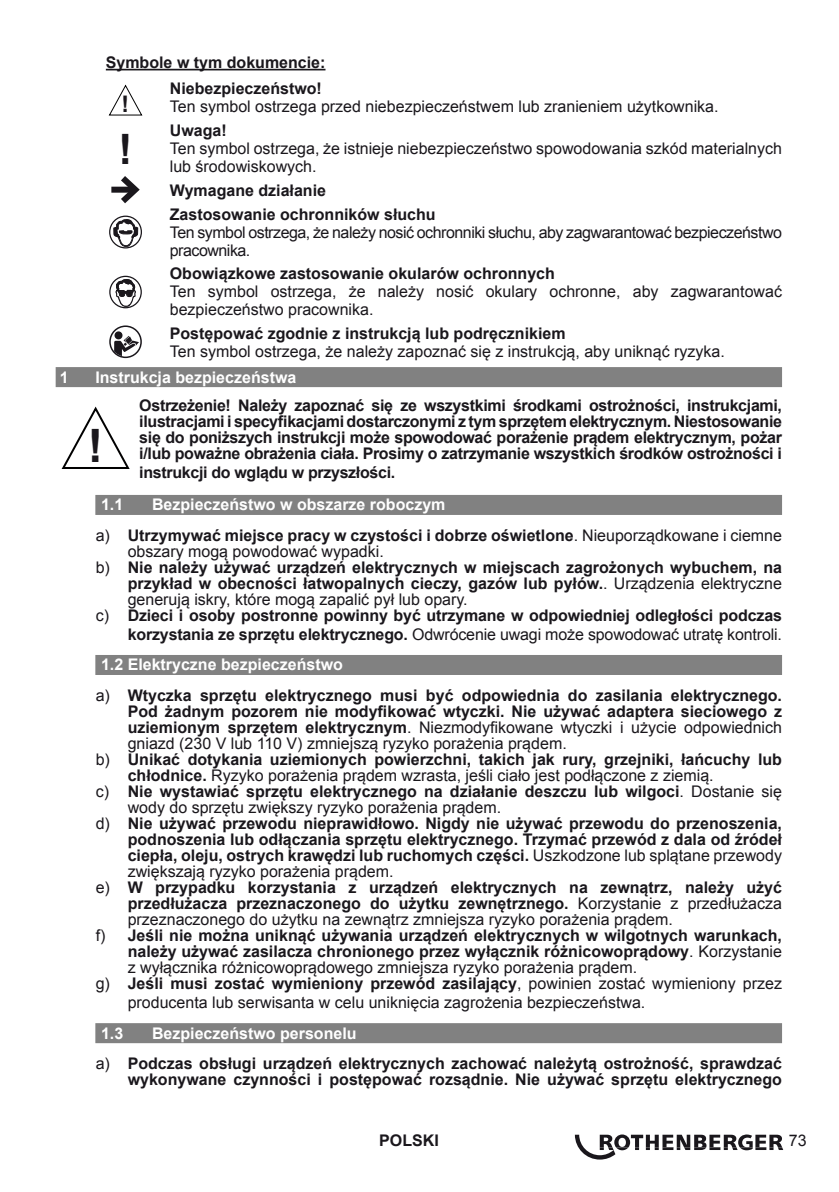
<style>
.page{position:relative;width:839px;height:1192px;background:#fff}
.page>*{position:absolute;margin:0;border:0;box-sizing:border-box;transform-origin:0 0}
.t1{font:700 46px "Arial";color:#1a171c}
.t2{font:700 41.8px "Arial";color:#1a171c}
.t3{font:700 22.8px "Arial";color:#1a171c}
.t4{font:700 16px/16px "Arial";color:#1a171c;text-align:justify}
.t5{font:16px/18px "Arial";color:#1a171c}
.t6{font:16px/18px "Arial";letter-spacing:-.03em;color:#1a171c}
.Titulo_2{font:700 16px "Arial";color:#fff}
.t7{font:700 16px "Arial";letter-spacing:-.02em;color:#1a171c}
.Titulo_1{font:700 16px "Arial";color:#fff}
.s1{font-weight:700}
.s2{font-weight:400}
</style>
<div class="page">
<svg style="left:575px;top:1134px;width:208px;height:25px"></svg>
<div style="left:56px;top:367px;width:726px;height:20px;background:#818181"></div>
<div style="left:95px;top:495px;width:687px;height:20px;background:#818181"></div>
<div style="left:95px;top:654px;width:687px;height:20px;background:#818181"></div>
<div style="left:95px;top:1022px;width:687px;height:20px;background:#818181"></div>
<svg style="left:61px;top:406px;width:69px;height:63px"></svg>
<hr style="left:106px;top:69px;width:219px;height:1px;background:#1a171c">
<div style="left:111px;top:187px;width:24px;height:6px;background:#1a171c"></div>
<div style="left:109px;top:215px;width:33px;height:33px;border:1px solid #1a171c;border-radius:50%"></div>
<div style="left:109px;top:325px;width:33px;height:33px;border:2px solid #1a171c;border-radius:50%"></div>
<div style="left:115px;top:331px;width:7px;height:8px;background:#1a171c;border-radius:50%"></div>
<svg style="left:114px;top:336px;width:25px;height:20px"></svg>
<div style="left:109px;top:276px;width:33px;height:32px;border:1px solid #1a171c;border-radius:50%"></div>
<svg style="left:113px;top:176px;width:29px;height:131px"></svg>
<svg style="left:108px;top:84px;width:35px;height:32px"></svg>
<p class="t4" style="left:106px;top:55px;width:221px">Symbole w tym dokumencie:</p>
<p class="t4" style="left:170px;top:81px;width:154px">Niebezpieczeństwo!</p>
<p class="t5" style="left:170px;top:98px;width:550px">Ten symbol ostrzega przed niebezpieczeństwem lub zranieniem użytkownika.</p>
<p class="t4" style="left:170px;top:123px;width:58px">Uwaga!</p>
<p class="t5" style="left:170px;top:140px;width:614px">Ten symbol ostrzega, że istnieje niebezpieczeństwo spowodowania szkód materialnych lub środowiskowych.</p>
<p class="t4" style="left:170px;top:183px;width:158px">Wymagane działanie</p>
<p class="t4" style="left:170px;top:206px;width:267px">Zastosowanie ochronników słuchu</p>
<p class="t6" style="left:170px;top:223px;width:614px">Ten symbol ostrzega, że należy nosić ochronniki słuchu, aby zagwarantować bezpieczeństwo pracownika.</p>
<p class="t4" style="left:170px;top:266px;width:386px">Obowiązkowe zastosowanie okularów ochronnych</p>
<p class="t5" style="left:170px;top:283px;width:614px">Ten symbol ostrzega, że należy nosić okulary ochronne, aby zagwarantować bezpieczeństwo pracownika.</p>
<p class="t4" style="left:170px;top:326px;width:397px">Postępować zgodnie z instrukcją lub podręcznikiem</p>
<p class="t5" style="left:170px;top:342px;width:556px">Ten symbol ostrzega, że należy zapoznać się z instrukcją, aby uniknąć ryzyka.</p>
<p class="t3" style="left:122px;top:89px;width:9px">!</p>
<p class="t2" style="left:119px;top:121px;width:15px">!</p>
<p class="Titulo_1" style="left:60px;top:366px;width:10px">1</p>
<p class="Titulo_1" style="left:95px;top:366px;width:202px">Instrukcja bezpieczeństwa</p>
<p class="t4" style="left:139px;top:397px;width:644px">Ostrzeżenie! Należy zapoznać się ze wszystkimi środkami ostrożności, instrukcjami, ilustracjami i specyfikacjami dostarczonymi z tym sprzętem elektrycznym. Niestosowanie się do poniższych instrukcji może spowodować porażenie prądem elektrycznym, pożar i/lub poważne obrażenia ciała. Prosimy o zatrzymanie wszystkich środków ostrożności i</p>
<p class="t7" style="left:139px;top:461px;width:257px">instrukcji do wglądu w przyszłości.</p>
<p class="Titulo_2" style="left:101px;top:494px;width:24px">1.1</p>
<p class="Titulo_2" style="left:152px;top:494px;width:295px">Bezpieczeństwo w obszarze roboczym</p>
<p class="t5" style="left:128px;top:527px;width:656px;line-height:16px;text-indent:-32px">a) <span class="s1">Utrzymywać miejsce pracy w czystości i dobrze oświetlone</span>. Nieuporządkowane i ciemne obszary mogą powodować wypadki.</p>
<p class="t4" style="left:128px;top:559px;width:656px;text-indent:-32px"><span class="s2">b)</span> Nie należy używać urządzeń elektrycznych w miejscach zagrożonych wybuchem, na przykład w obecności łatwopalnych cieczy, gazów lub pyłów.<span class="s2">. Urządzenia elektryczne generują iskry, które mogą zapalić pył lub opary.</span></p>
<p class="t4" style="left:96px;top:605px;width:688px;line-height:19.2px;text-align:right"><span class="s2">c)</span> Dzieci i osoby postronne powinny być utrzymane w odpowiedniej odległości podczas korzystania ze sprzętu elektrycznego. <span class="s2">Odwrócenie uwagi może spowodować utratę kontroli.</span></p>
<p class="Titulo_2" style="left:101px;top:654px;width:243px">1.2 Elektryczne bezpieczeństwo</p>
<p class="t4" style="left:128px;top:687px;width:656px;text-indent:-32px"><span class="s2">a)</span> Wtyczka sprzętu elektrycznego musi być odpowiednia do zasilania elektrycznego.<br>Pod żadnym pozorem nie modyfikować wtyczki. Nie używać adaptera sieciowego z uziemionym sprzętem elektrycznym<span class="s2">. Niezmodyfikowane wtyczki i użycie odpowiednich gniazd (230 V lub 110 V) zmniejszą ryzyko porażenia prądem.</span></p>
<p class="t4" style="left:128px;top:751px;width:656px;text-indent:-32px"><span class="s2">b)</span> Unikać dotykania uziemionych powierzchni, takich jak rury, grzejniki, łańcuchy lub chłodnice. <span class="s2">Ryzyko porażenia prądem wzrasta, jeśli ciało jest podłączone z ziemią.</span></p>
<p class="t4" style="left:128px;top:783px;width:656px;text-indent:-32px"><span class="s2">c)</span> Nie wystawiać sprzętu elektrycznego na działanie deszczu lub wilgoci<span class="s2">. Dostanie się wody do sprzętu zwiększy ryzyko porażenia prądem.</span></p>
<p class="t4" style="left:128px;top:815px;width:656px;text-indent:-32px"><span class="s2">d)</span> Nie używać przewodu nieprawidłowo. Nigdy nie używać przewodu do przenoszenia, podnoszenia lub odłączania sprzętu elektrycznego. Trzymać przewód z dala od źródeł ciepła, oleju, ostrych krawędzi lub ruchomych części. <span class="s2">Uszkodzone lub splątane przewody zwiększają ryzyko porażenia prądem.</span></p>
<p class="t4" style="left:128px;top:879px;width:656px;text-indent:-32px"><span class="s2">e)</span> W przypadku korzystania z urządzeń elektrycznych na zewnątrz, należy użyć przedłużacza przeznaczonego do użytku zewnętrznego. <span class="s2">Korzystanie z przedłużacza przeznaczonego do użytku na zewnątrz zmniejsza ryzyko porażenia prądem.</span></p>
<p class="t4" style="left:128px;top:927px;width:656px;text-indent:-32px"><span class="s2">f)</span> Jeśli nie można uniknąć używania urządzeń elektrycznych w wilgotnych warunkach, należy używać zasilacza chronionego przez wyłącznik różnicowoprądowy<span class="s2">. Korzystanie z wyłącznika różnicowoprądowego zmniejsza ryzyko porażenia prądem.</span></p>
<p class="t5" style="left:128px;top:973px;width:656px;line-height:19.2px;text-indent:-32px">g) <span class="s1">Jeśli musi zostać wymieniony przewód zasilający</span>, powinien zostać wymieniony przez producenta lub serwisanta w celu uniknięcia zagrożenia bezpieczeństwa.</p>
<p class="Titulo_2" style="left:101px;top:1022px;width:24px">1.3</p>
<p class="Titulo_2" style="left:152px;top:1022px;width:206px">Bezpieczeństwo personelu</p>
<p class="t4" style="left:96px;top:1055px;width:688px;text-align:right"><span class="s2">a)</span> Podczas obsługi urządzeń elektrycznych zachować należytą ostrożność, sprawdzać wykonywane czynności i postępować rozsądnie. Nie używać sprzętu elektrycznego</p>
<p class="t1" style="left:88px;top:414px;width:17px">!</p>
<p class="t4" style="left:379px;top:1132px;width:61px">POLSKI</p>
<p class="t5" style="left:789px;top:1131px;width:19px">73</p>
</div>
